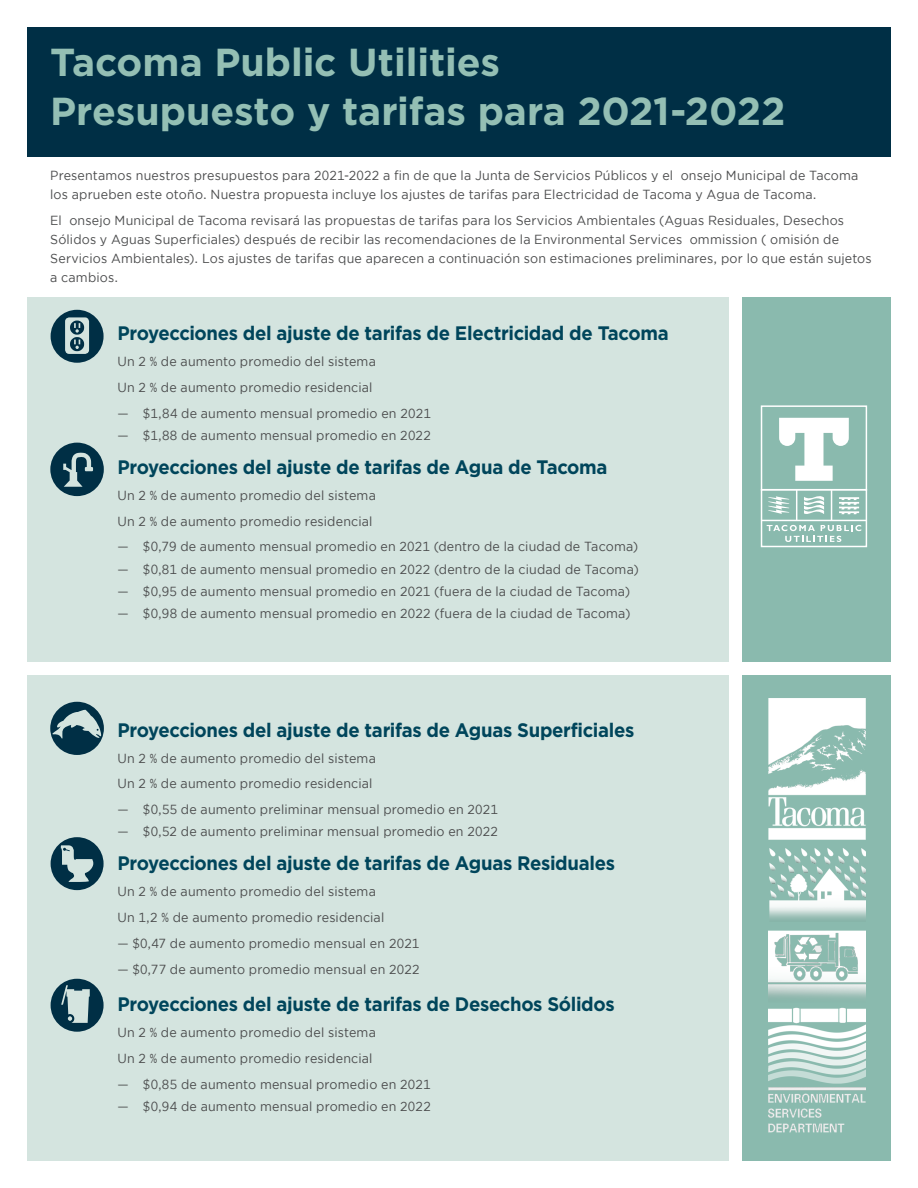
<style>
.page{position:relative;width:918px;height:1188px;background:#fff}
.page>*{position:absolute;margin:0;border:0;box-sizing:border-box;transform-origin:0 0}
.Headline{font:700 39px/49.5px "Gotham";letter-spacing:-.005em;color:#94bfb4}
.Subhead_3{font:700 19.5px "Gotham";letter-spacing:-.02em;color:#00455b;scale:.95 1}
._4__Body_Copy{font:13.2px/19.2px "Gotham";letter-spacing:.015em;color:#4b4c4d;scale:.95 1}
.Dash_Bullet{font:13.2px "Gotham";letter-spacing:.015em;color:#4b4c4d;scale:.95 1}
</style>
<div class="page">
<div style="left:27px;top:27px;width:864px;height:130px;background:#002f45"></div>
<div style="left:27px;top:297px;width:702px;height:365px;background:#d4e4df"></div>
<div style="left:742px;top:297px;width:149px;height:365px;background:#8abaae"></div>
<div style="left:27px;top:675px;width:702px;height:486px;background:#d4e4df"></div>
<div style="left:742px;top:675px;width:149px;height:486px;background:#8abaae"></div>
<svg style="left:50px;top:443px;width:54px;height:53px"></svg>
<svg style="left:51px;top:310px;width:53px;height:53px"></svg>
<svg style="left:51px;top:979px;width:53px;height:53px"></svg>
<svg style="left:51px;top:837px;width:53px;height:53px"></svg>
<svg style="left:50px;top:702px;width:54px;height:53px"></svg>
<img style="left:768px;top:698px;width:97px;height:435px">
<div style="left:761px;top:489px;width:106px;height:58px;border:1px solid #fff"></div>
<div style="left:761px;top:405px;width:106px;height:86px;border:1px solid #fff"></div>
<svg style="left:767px;top:525px;width:94px;height:17px"></svg>
<hr style="left:762px;top:520px;width:105px;height:1px;background:#fff">
<hr style="left:796px;top:489px;width:1px;height:31px;background:#fff">
<hr style="left:831px;top:490px;width:1px;height:30px;background:#fff">
<svg style="left:779px;top:418px;width:70px;height:63px"></svg>
<svg style="left:804px;top:496px;width:20px;height:18px"></svg>
<svg style="left:839px;top:497px;width:20px;height:17px"></svg>
<svg style="left:768px;top:496px;width:21px;height:18px"></svg>
<p class="Headline" style="left:50px;top:37px;width:737px">Tacoma Public Utilities<br>Presupuesto y tarifas para 2021-2022</p>
<p class="_4__Body_Copy" style="left:50px;top:165px;width:852px">Presentamos nuestros presupuestos para 2021-2022 a fin de que la Junta de Servicios Públicos y el Consejo Municipal de Tacoma los aprueben este otoño. Nuestra propuesta incluye los ajustes de tarifas para Electricidad de Tacoma y Agua de Tacoma.</p>
<p class="_4__Body_Copy" style="left:50px;top:210px;width:866px">El Consejo Municipal de Tacoma revisará las propuestas de tarifas para los Servicios Ambientales (Aguas Residuales, Desechos Sólidos y Aguas Superficiales) después de recibir las recomendaciones de la Environmental Services Commission (Comisión de Servicios Ambientales). Los ajustes de tarifas que aparecen a continuación son estimaciones preliminares, por lo que están sujetos a cambios.</p>
<p class="Subhead_3" style="left:117px;top:321px;width:582px">Proyecciones del ajuste de tarifas de Electricidad de Tacoma</p>
<p class="_4__Body_Copy" style="left:117px;top:352px;width:274px">Un 2 % de aumento promedio del sistema</p>
<p class="_4__Body_Copy" style="left:117px;top:378px;width:270px">Un 2 % de aumento promedio residencial</p>
<p class="Dash_Bullet" style="left:117px;top:405px;width:331px">— $1,84 de aumento mensual promedio en 2021</p>
<p class="Dash_Bullet" style="left:117px;top:427px;width:332px">— $1,88 de aumento mensual promedio en 2022</p>
<p class="Subhead_3" style="left:117px;top:454px;width:518px">Proyecciones del ajuste de tarifas de Agua de Tacoma</p>
<p class="_4__Body_Copy" style="left:117px;top:485px;width:274px">Un 2 % de aumento promedio del sistema</p>
<p class="_4__Body_Copy" style="left:117px;top:511px;width:270px">Un 2 % de aumento promedio residencial</p>
<p class="Dash_Bullet" style="left:117px;top:538px;width:550px">— $0,79 de aumento mensual promedio en 2021 (dentro de la ciudad de Tacoma)</p>
<p class="Dash_Bullet" style="left:117px;top:561px;width:550px">— $0,81 de aumento mensual promedio en 2022 (dentro de la ciudad de Tacoma)</p>
<p class="Dash_Bullet" style="left:117px;top:583px;width:541px">— $0,95 de aumento mensual promedio en 2021 (fuera de la ciudad de Tacoma)</p>
<p class="Dash_Bullet" style="left:117px;top:605px;width:542px">— $0,98 de aumento mensual promedio en 2022 (fuera de la ciudad de Tacoma)</p>
<p class="Subhead_3" style="left:117px;top:717px;width:546px">Proyecciones del ajuste de tarifas de Aguas Superficiales</p>
<p class="_4__Body_Copy" style="left:117px;top:748px;width:274px">Un 2 % de aumento promedio del sistema</p>
<p class="_4__Body_Copy" style="left:117px;top:774px;width:270px">Un 2 % de aumento promedio residencial</p>
<p class="Dash_Bullet" style="left:117px;top:801px;width:402px">— $0,55 de aumento preliminar mensual promedio en 2021</p>
<p class="Dash_Bullet" style="left:117px;top:823px;width:402px">— $0,52 de aumento preliminar mensual promedio en 2022</p>
<p class="Subhead_3" style="left:117px;top:851px;width:525px">Proyecciones del ajuste de tarifas de Aguas Residuales</p>
<p class="_4__Body_Copy" style="left:117px;top:882px;width:274px">Un 2 % de aumento promedio del sistema</p>
<p class="_4__Body_Copy" style="left:117px;top:908px;width:282px">Un 1,2 % de aumento promedio residencial</p>
<p class="_4__Body_Copy" style="left:117px;top:934px;width:319px">— $0,47 de aumento promedio mensual en 2021</p>
<p class="_4__Body_Copy" style="left:117px;top:959px;width:320px">— $0,77 de aumento promedio mensual en 2022</p>
<p class="Subhead_3" style="left:117px;top:992px;width:525px">Proyecciones del ajuste de tarifas de Desechos Sólidos</p>
<p class="_4__Body_Copy" style="left:117px;top:1023px;width:274px">Un 2 % de aumento promedio del sistema</p>
<p class="_4__Body_Copy" style="left:117px;top:1049px;width:270px">Un 2 % de aumento promedio residencial</p>
<p class="Dash_Bullet" style="left:117px;top:1076px;width:331px">— $0,85 de aumento mensual promedio en 2021</p>
<p class="Dash_Bullet" style="left:117px;top:1098px;width:331px">— $0,94 de aumento mensual promedio en 2022</p>
</div>
